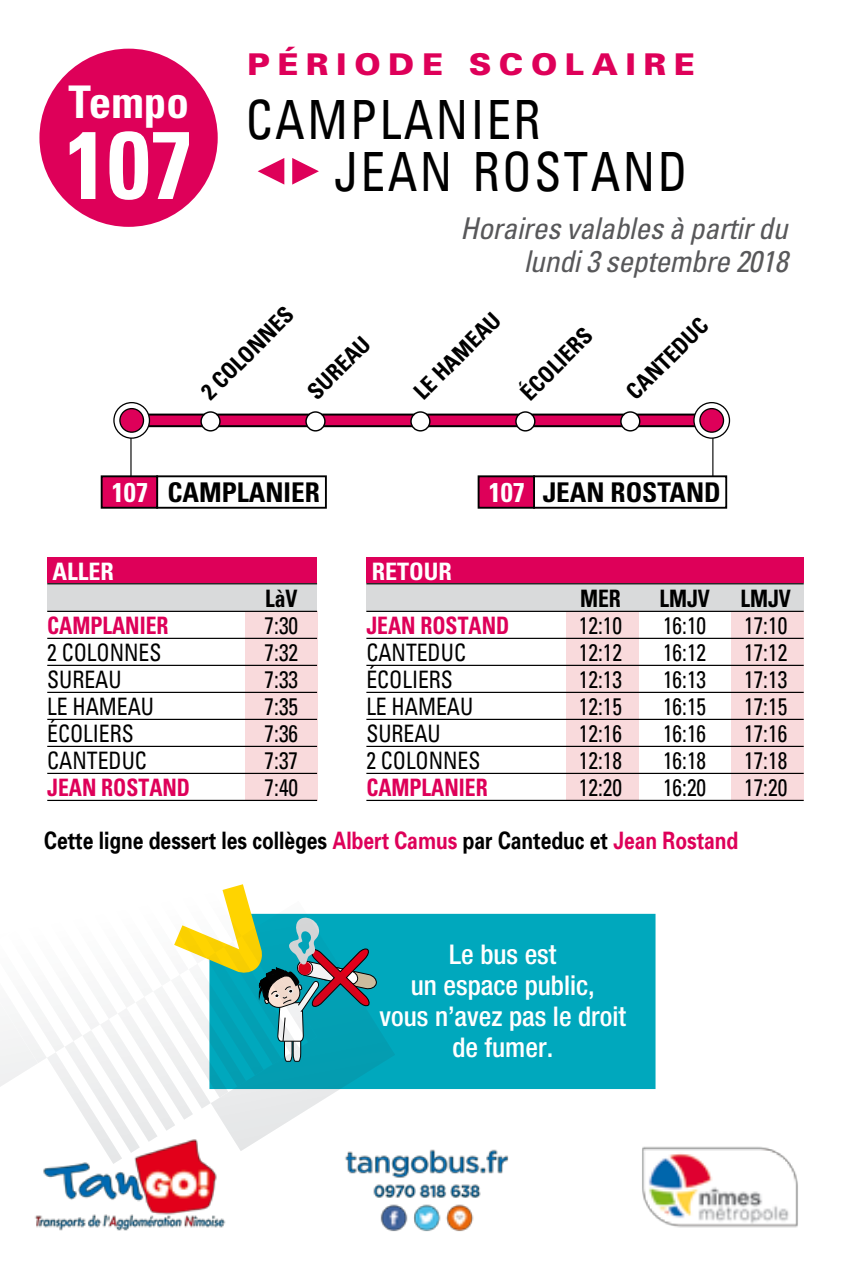
<style>
.page{position:relative;width:851px;height:1276px;background:#fff}
.page>*{position:absolute;margin:0;border:0;box-sizing:border-box;transform-origin:0 0}
.t1{font:700 condensed 95.7px "Univers";color:#fff}
.t2{font:condensed 54px/51.9px "Univers";letter-spacing:.05em;color:#000;scale:.9 1}
.t3{font:700 condensed 45px "Univers";color:#fff}
.t4{font:italic condensed 30px/33px "Univers";letter-spacing:-.015em;color:#58585a;text-align:right}
.t5{font:900 30px "Univers";letter-spacing:.24em;color:#de0059;scale:1.05 1}
.t6{font:500 condensed 27.3px/31.2px "Helvetica Neue LT Pro";color:#fff;text-align:center}
.t7{font:700 condensed 27.3px "Univers";color:#000}
.t8{font:condensed 24px "Univers";color:#000;scale:.9 1}
.t9{font:700 24px "Univers";color:#000;scale:.8 1}
.t10{font:700 condensed 24px "Univers";color:#de0059;scale:.9 1}
.t11{font:700 condensed 24px "Univers";color:#000;scale:.9 1}
.t12{font:700 condensed 24px "Univers";color:#fff}
.t13{font:700 condensed 22.8px "Univers";color:#000}
.s1{color:#fff}
.s2{color:#de0059}
</style>
<div class="page">
<svg style="left:257px;top:158px;width:27px;height:27px"></svg>
<svg style="left:292px;top:158px;width:27px;height:27px"></svg>
<svg style="left:149px;top:413px;width:545px;height:14px;background:#30252a"></svg>
<div style="left:145px;top:415px;width:566px;height:10px;background:#de0059"></div>
<hr style="left:130px;top:420px;width:1px;height:68px;background:#000">
<hr style="left:712px;top:420px;width:1px;height:68px;background:#000">
<svg style="left:201px;top:412px;width:19px;height:19px"></svg>
<div style="left:200px;top:411px;width:21px;height:20px;border:1px solid #000;border-radius:50%"></div>
<div style="left:306px;top:412px;width:19px;height:19px;background:#fff;border-radius:50%"></div>
<div style="left:305px;top:411px;width:20px;height:20px;border:1px solid #000;border-radius:50%"></div>
<div style="left:411px;top:412px;width:19px;height:19px;background:#fff;border-radius:50%"></div>
<div style="left:410px;top:411px;width:20px;height:20px;border:1px solid #000;border-radius:50%"></div>
<div style="left:516px;top:412px;width:18px;height:19px;background:#fff;border-radius:50%"></div>
<div style="left:515px;top:411px;width:20px;height:20px;border:1px solid #000;border-radius:50%"></div>
<div style="left:620px;top:412px;width:19px;height:19px;background:#fff;border-radius:50%"></div>
<div style="left:620px;top:411px;width:20px;height:20px;border:1px solid #000;border-radius:50%"></div>
<svg style="left:114px;top:403px;width:35px;height:35px"></svg>
<div style="left:113px;top:402px;width:37px;height:37px;border:1px solid #000;border-radius:50%"></div>
<div style="left:120px;top:408px;width:23px;height:24px;background:#de0059;border-radius:50%"></div>
<div style="left:119px;top:408px;width:25px;height:25px;border:1px solid #000;border-radius:50%"></div>
<svg style="left:693px;top:403px;width:36px;height:35px"></svg>
<div style="left:693px;top:402px;width:37px;height:37px;border:1px solid #000;border-radius:50%"></div>
<div style="left:699px;top:408px;width:24px;height:24px;background:#de0059;border-radius:50%"></div>
<div style="left:699px;top:408px;width:25px;height:25px;border:1px solid #000;border-radius:50%"></div>
<div style="left:156px;top:475px;width:171px;height:34px;border:2px solid #000"></div>
<div style="left:102px;top:476px;width:55px;height:32px;background:#de0059"></div>
<div style="left:101px;top:475px;width:57px;height:34px;border:2px solid #000"></div>
<div style="left:534px;top:476px;width:192px;height:32px;background:#fff"></div>
<div style="left:533px;top:475px;width:194px;height:34px;border:2px solid #000"></div>
<div style="left:478px;top:476px;width:56px;height:32px;background:#de0059"></div>
<div style="left:477px;top:475px;width:58px;height:34px;border:2px solid #000"></div>
<div style="left:38px;top:47px;width:181px;height:181px;background:#de0059;border-radius:50%"></div>
<div style="left:47px;top:557px;width:270px;height:26px;background:#de0059"></div>
<div style="left:366px;top:557px;width:437px;height:26px;background:#de0059"></div>
<div style="left:47px;top:583px;width:270px;height:28px;background:#d9dadb"></div>
<div style="left:366px;top:583px;width:437px;height:28px;background:#d9dadb"></div>
<div style="left:245px;top:611px;width:72px;height:190px;background:#f9dadc"></div>
<div style="left:566px;top:611px;width:72px;height:190px;background:#f9dadc"></div>
<div style="left:731px;top:611px;width:72px;height:190px;background:#f9dadc"></div>
<hr style="left:47px;top:583px;width:270px;height:1px;background:#000">
<hr style="left:47px;top:611px;width:270px;height:1px;background:#000">
<hr style="left:47px;top:638px;width:270px;height:1px;background:#000">
<hr style="left:47px;top:665px;width:270px;height:1px;background:#000">
<hr style="left:47px;top:692px;width:270px;height:1px;background:#000">
<hr style="left:47px;top:719px;width:270px;height:1px;background:#000">
<hr style="left:47px;top:746px;width:270px;height:1px;background:#000">
<hr style="left:47px;top:773px;width:270px;height:1px;background:#000">
<hr style="left:47px;top:800px;width:270px;height:1px;background:#000">
<hr style="left:366px;top:583px;width:437px;height:1px;background:#000">
<hr style="left:366px;top:611px;width:437px;height:1px;background:#000">
<hr style="left:366px;top:638px;width:437px;height:1px;background:#000">
<hr style="left:366px;top:665px;width:437px;height:1px;background:#000">
<hr style="left:366px;top:692px;width:437px;height:1px;background:#000">
<hr style="left:366px;top:719px;width:437px;height:1px;background:#000">
<hr style="left:366px;top:746px;width:437px;height:1px;background:#000">
<hr style="left:366px;top:773px;width:437px;height:1px;background:#000">
<hr style="left:366px;top:800px;width:437px;height:1px;background:#000">
<div style="left:395px;top:914px;width:260px;height:175px;background:#00a8bd"></div>
<svg style="left:377px;top:913px;width:18px;height:177px;background:#02a7bc"></svg>
<svg style="left:0;top:884px;width:377px;height:261px"></svg>
<img style="left:20px;top:1126px;width:230px;height:105px">
<img style="left:642px;top:1146px;width:156px;height:82px">
<img style="left:333px;top:1119px;width:176px;height:113px">
<h3 class="t3" style="left:69px;top:74px;width:122px">Tempo</h3>
<h1 class="t1" style="left:65px;top:106px;width:129px">107</h1>
<p class="t5" style="left:247px;top:46px;width:428px">PÉRIODE SCOLAIRE</p>
<h2 class="t2" style="left:334px;top:93px;width:394px;text-indent:-88px">CAMPLANIER<br>JEAN ROSTAND</h2>
<p class="t4" style="left:460px;top:212px;width:329px">Horaires valables à partir du lundi 3 septembre 2018</p>
<p class="t13" style="left:195px;top:385px;width:121px;rotate:-45deg">2 COLONNES</p>
<p class="t13" style="left:301px;top:385px;width:80px;rotate:-45deg">SUREAU</p>
<p class="t13" style="left:407px;top:385px;width:114px;rotate:-45deg">LE HAMEAU</p>
<p class="t13" style="left:514px;top:386px;width:92px;rotate:-45deg">ÉCOLIERS</p>
<p class="t13" style="left:620px;top:385px;width:106px;rotate:-45deg">CANTEDUC</p>
<p class="t7" style="left:112px;top:475px;width:209px"><span class="s1">107</span> CAMPLANIER</p>
<p class="t7" style="left:488px;top:475px;width:233px"><span class="s1">107</span> JEAN ROSTAND</p>
<p class="t12" style="left:53px;top:556px;width:63px">ALLER</p>
<p class="t12" style="left:371px;top:556px;width:82px">RETOUR</p>
<p class="t11" style="left:265px;top:583px;width:37px">LàV</p>
<p class="t10" style="left:47px;top:610px;width:136px">CAMPLANIER</p>
<p class="t8" style="left:264px;top:610px;width:39px">7:30</p>
<p class="t8" style="left:47px;top:637px;width:128px">2 COLONNES</p>
<p class="t8" style="left:264px;top:637px;width:39px">7:32</p>
<p class="t8" style="left:47px;top:664px;width:84px">SUREAU</p>
<p class="t8" style="left:264px;top:664px;width:39px">7:33</p>
<p class="t8" style="left:47px;top:691px;width:120px">LE HAMEAU</p>
<p class="t8" style="left:264px;top:691px;width:39px">7:35</p>
<p class="t8" style="left:47px;top:718px;width:98px">ÉCOLIERS</p>
<p class="t8" style="left:264px;top:718px;width:39px">7:36</p>
<p class="t8" style="left:47px;top:745px;width:112px">CANTEDUC</p>
<p class="t8" style="left:264px;top:745px;width:39px">7:37</p>
<p class="t10" style="left:47px;top:772px;width:160px">JEAN ROSTAND</p>
<p class="t8" style="left:264px;top:772px;width:39px">7:40</p>
<p class="t11" style="left:580px;top:583px;width:47px">MER</p>
<p class="t11" style="left:659px;top:583px;width:57px">LMJV</p>
<p class="t11" style="left:740px;top:583px;width:57px">LMJV</p>
<p class="t10" style="left:366px;top:610px;width:160px">JEAN ROSTAND</p>
<p class="t8" style="left:579px;top:610px;width:49px">12:10</p>
<p class="t8" style="left:663px;top:610px;width:49px">16:10</p>
<p class="t8" style="left:744px;top:610px;width:49px">17:10</p>
<p class="t8" style="left:366px;top:637px;width:112px">CANTEDUC</p>
<p class="t8" style="left:579px;top:637px;width:49px">12:12</p>
<p class="t8" style="left:663px;top:637px;width:49px">16:12</p>
<p class="t8" style="left:744px;top:637px;width:49px">17:12</p>
<p class="t8" style="left:366px;top:664px;width:98px">ÉCOLIERS</p>
<p class="t8" style="left:579px;top:664px;width:49px">12:13</p>
<p class="t8" style="left:663px;top:664px;width:49px">16:13</p>
<p class="t8" style="left:744px;top:664px;width:49px">17:13</p>
<p class="t8" style="left:366px;top:691px;width:120px">LE HAMEAU</p>
<p class="t8" style="left:579px;top:691px;width:49px">12:15</p>
<p class="t8" style="left:663px;top:691px;width:49px">16:15</p>
<p class="t8" style="left:744px;top:691px;width:49px">17:15</p>
<p class="t8" style="left:366px;top:718px;width:84px">SUREAU</p>
<p class="t8" style="left:579px;top:718px;width:49px">12:16</p>
<p class="t8" style="left:663px;top:718px;width:49px">16:16</p>
<p class="t8" style="left:744px;top:718px;width:49px">17:16</p>
<p class="t8" style="left:366px;top:745px;width:128px">2 COLONNES</p>
<p class="t8" style="left:579px;top:745px;width:49px">12:18</p>
<p class="t8" style="left:663px;top:745px;width:49px">16:18</p>
<p class="t8" style="left:744px;top:745px;width:49px">17:18</p>
<p class="t10" style="left:366px;top:772px;width:136px">CAMPLANIER</p>
<p class="t8" style="left:579px;top:772px;width:49px">12:20</p>
<p class="t8" style="left:663px;top:772px;width:49px">16:20</p>
<p class="t8" style="left:744px;top:772px;width:49px">17:20</p>
<p class="t9" style="left:44px;top:826px;width:868px">Cette ligne dessert les collèges <span class="s2">Albert Camus</span> par Canteduc et <span class="s2">Jean Rostand</span></p>
<p class="t6" style="left:379px;top:938px;width:248px">Le bus est<br>un espace public,<br>vous n’avez pas le droit de fumer.</p>
</div>
